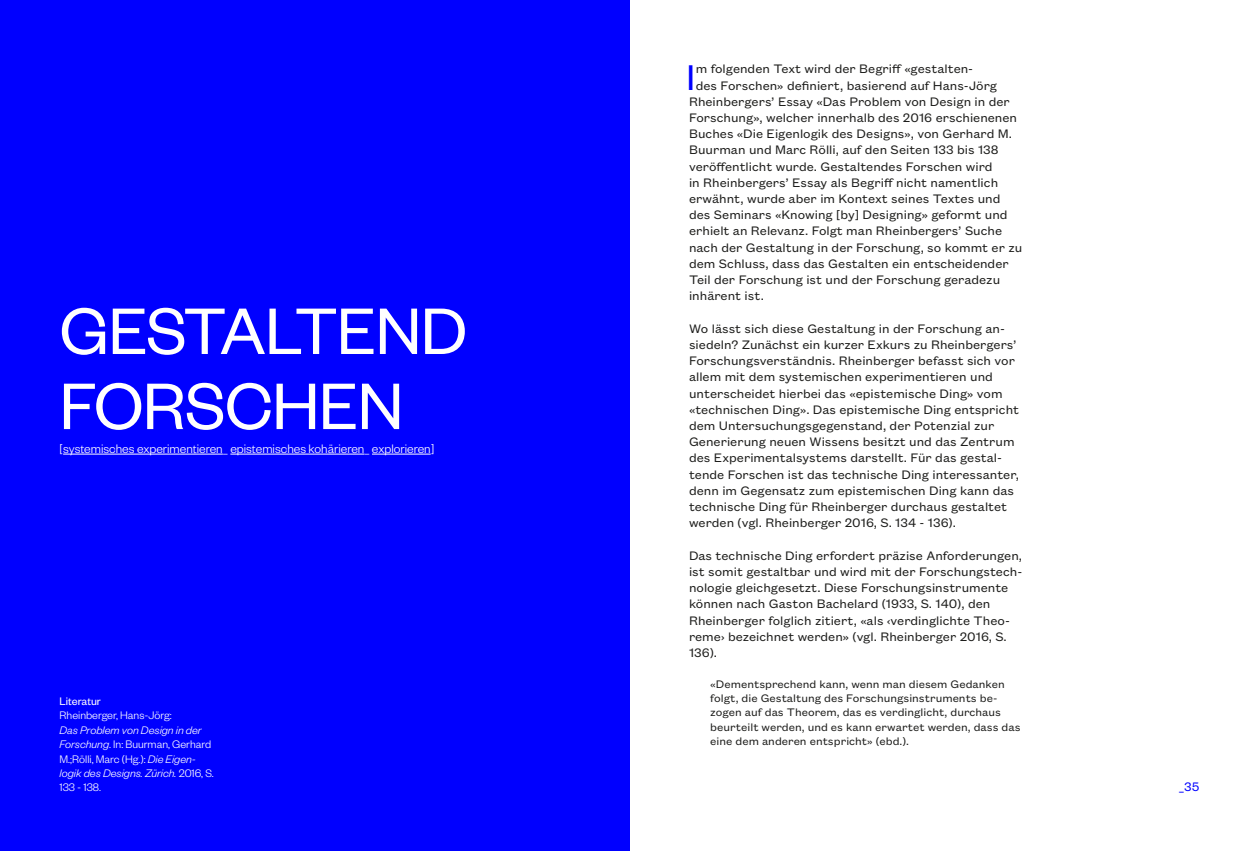
<style>
.page{position:relative;width:1259px;height:851px;background:#fff}
.page>*{position:absolute;margin:0;border:0;box-sizing:border-box;transform-origin:0 0}
.t1{font:72px/75px "Founders Grotesk";letter-spacing:-.01em;color:#fff}
.t2{font:39.15px "Founders Grotesk Text";color:#00f}
.t3{font:13.5px/16.2px "Founders Grotesk Text";color:#1d1d1b}
.t4{font:300 13.5px "Founders Grotesk";color:#fff}
.t5{font:13.5px "Founders Grotesk Text";color:#00f}
.t6{font:12px/14.4px "Founders Grotesk Text";color:#1d1d1b}
.t7{font:italic 300 12px/14.4px "Founders Grotesk";color:#fff}
.t8{font:300 12px "Founders Grotesk";color:#fff}
.t9{font:12px "Founders Grotesk";color:#fff}
.s1{font-style:normal}
</style>
<div class="page">
<div style="left:0;top:0;width:629px;height:850px;background:#00f"></div>
<hr style="left:63px;top:454px;width:160px;height:1px;background:#fff">
<hr style="left:230px;top:454px;width:134px;height:1px;background:#fff">
<hr style="left:372px;top:454px;width:59px;height:1px;background:#fff">
<h1 class="t1" style="left:60px;top:290px;width:409px">GESTALTEND<br>FORSCHEN</h1>
<p class="t4" style="left:60px;top:440px;width:376px">[systemisches experimentieren_ epistemisches kohärieren_ explorieren]</p>
<p class="t9" style="left:60px;top:693px;width:43px">Literatur</p>
<p class="t8" style="left:60px;top:708px;width:114px">Rheinberger, Hans-Jörg:</p>
<p class="t7" style="left:60px;top:722px;width:156px">Das Problem von Design in der<br>Forschung<span class="s1">. In: Buurman, Gerhard<br>M.;Rölli, Marc (Hg.):</span> Die Eigen&shy;logik des Designs. Zürich. <span class="s1">2016, S.<br>133 - 138.</span></p>
<h2 class="t2" style="left:686px;top:50px;width:12px">I</h2>
<p class="t3" style="left:696px;top:60px;width:279px">m folgenden Text wird der Begriff «gestalten-</p>
<p class="t3" style="left:696px;top:76px;width:303px">des Forschen» definiert, basierend auf Hans-Jörg</p>
<p class="t3" style="left:689px;top:92px;width:322px">Rheinbergers’ Essay «Das Problem von Design in der</p>
<p class="t3" style="left:689px;top:109px;width:329px">Forschung», welcher innerhalb des 2016 erschienenen</p>
<p class="t3" style="left:689px;top:125px;width:324px">Buches «Die Eigenlogik des Designs», von Gerhard M.</p>
<p class="t3" style="left:689px;top:141px;width:311px">Buurman und Marc Rölli, auf den Seiten 133 bis 138</p>
<p class="t3" style="left:689px;top:157px;width:305px">veröffentlicht wurde. Gestaltendes Forschen wird</p>
<p class="t3" style="left:689px;top:173px;width:311px">in Rheinbergers’ Essay als Begriff nicht namentlich</p>
<p class="t3" style="left:689px;top:190px;width:313px">erwähnt, wurde aber im Kontext seines Textes und</p>
<p class="t3" style="left:689px;top:206px;width:320px">des Seminars «Knowing [by] Designing» geformt und</p>
<p class="t3" style="left:689px;top:222px;width:315px">erhielt an Relevanz. Folgt man Rheinbergers’ Suche</p>
<p class="t3" style="left:689px;top:238px;width:335px">nach der Gestaltung in der Forschung, so kommt er zu</p>
<p class="t3" style="left:689px;top:254px;width:321px">dem Schluss, dass das Gestalten ein entscheidender</p>
<p class="t3" style="left:689px;top:271px;width:313px">Teil der Forschung ist und der Forschung geradezu</p>
<p class="t3" style="left:689px;top:287px;width:76px">inhärent ist.</p>
<p class="t3" style="left:689px;top:319px;width:332px">Wo lässt sich diese Gestaltung in der Forschung an&shy;siedeln? Zunächst ein kurzer Exkurs zu Rheinbergers’ Forschungsverständnis. Rheinberger befasst sich vor allem mit dem systemischen experimentieren und unterscheidet hierbei das «epistemische Ding» vom «technischen Ding». Das epistemische Ding entspricht dem Untersuchungsgegenstand, der Potenzial zur Generierung neuen Wissens besitzt und das Zentrum des Experimentalsystems darstellt. Für das gestal&shy;tende Forschen ist das technische Ding interessanter, denn im Gegensatz zum epistemischen Ding kann das technische Ding für Rheinberger durchaus gestaltet werden (vgl. Rheinberger 2016, S. 134 - 136).</p>
<p class="t3" style="left:689px;top:546px;width:335px">Das technische Ding erfordert präzise Anforderungen, ist somit gestaltbar und wird mit der Forschungstech&shy;nologie gleichgesetzt. Diese Forschungsinstrumente können nach Gaston Bachelard (1933, S. 140), den Rheinberger folglich zitiert, «als ‹verdinglichte Theo&shy;reme› bezeichnet werden» (vgl. Rheinberger 2016, S.<br>136).</p>
<p class="t6" style="left:710px;top:675px;width:312px">«Dementsprechend kann, wenn man diesem Gedanken folgt, die Gestaltung des Forschungsinstruments be&shy;zogen auf das Theorem, das es verdinglicht, durchaus beurteilt werden, und es kann erwartet werden, dass das eine dem anderen entspricht» (ebd.).</p>
<p class="t5" style="left:1178px;top:777px;width:22px">_35</p>
</div>
